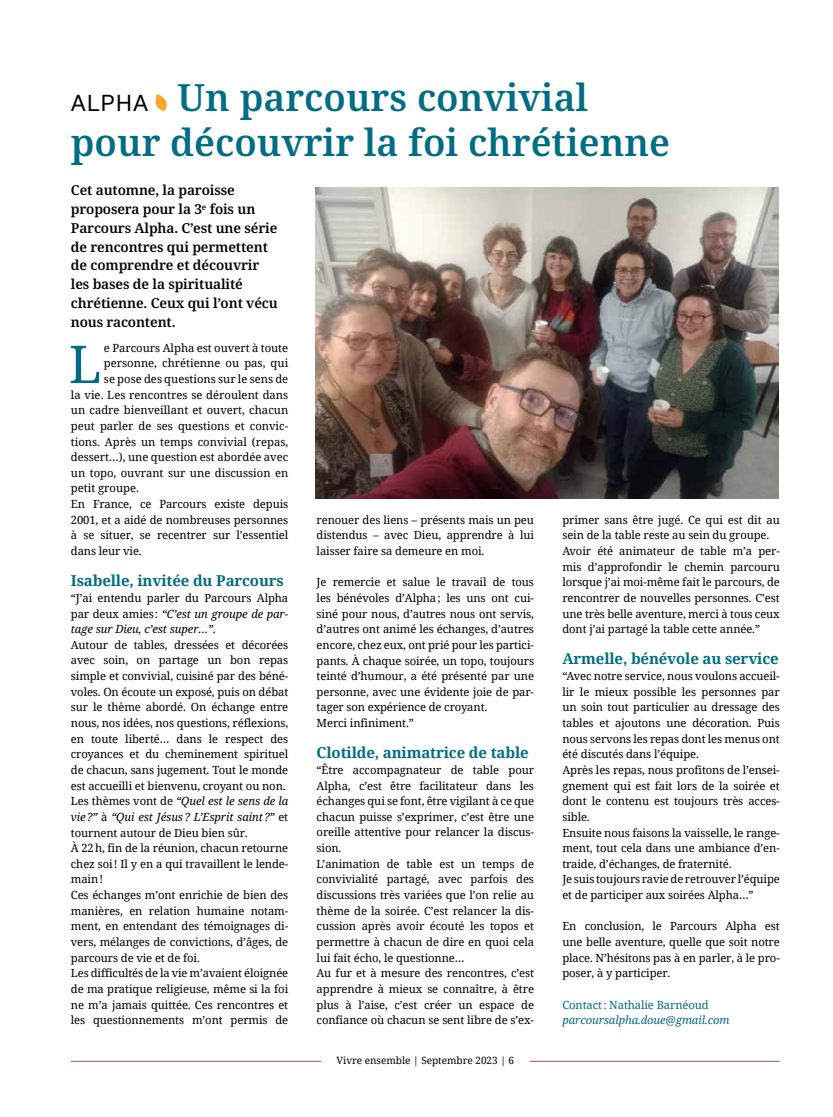
<style>
.page{position:relative;width:833px;height:1117px;background:#fff}
.page>*{position:absolute;margin:0;border:0;box-sizing:border-box;transform-origin:0 0}
.t1{font:52.12px "Noto Serif";color:#006d84}
.t2{font:600 37.5px/45px "Noto Serif";color:#006d84}
.t3{font:700 15px "Noto Serif";letter-spacing:-.01em;color:#006d84}
.t4{font:600 13.75px/18.8px "Noto Serif";letter-spacing:-.01em;color:#000}
.t5{font:11.25px/15.6px "Noto Serif";letter-spacing:-.01em;color:#000}
.t6{font:italic 11.25px "Noto Serif";letter-spacing:-.01em;color:#006d84}
.t7{font:11.25px "Noto Serif";letter-spacing:-.01em;color:#006d84}
.t8{font:10px "Noto Serif";color:#000}
.s1{font-family:"Aktiv Grotesk";font-weight:400;font-size:22.5px;color:#000}
.s2{font-style:italic}
</style>
<div class="page">
<hr style="left:71px;top:1060px;width:709px;height:1px;background:#b84f55">
<div style="left:321px;top:1053px;width:208px;height:19px;background:#fff"></div>
<svg style="left:155px;top:94px;width:12px;height:17px"></svg>
<img style="left:315px;top:188px;width:463px;height:310px">
<h2 class="t2" style="left:71px;top:76px;width:600px"><span class="s1">ALPHA</span> Un parcours convivial pour découvrir la foi chrétienne</h2>
<p class="t4" style="left:71px;top:181px;width:208px">Cet automne, la paroisse proposera pour la 3<sup>e</sup> fois un<br>Parcours Alpha. C’est une série de rencontres qui permettent de comprendre et découvrir les bases de la spiritualité chrétienne. Ceux qui l’ont vécu nous racontent.</p>
<h1 class="t1" style="left:69px;top:328px;width:34px">L</h1>
<p class="t5" style="left:104px;top:339px;width:186px">e Parcours Alpha est ouvert à toute</p>
<p class="t5" style="left:104px;top:355px;width:186px">personne, chrétienne ou pas, qui</p>
<p class="t5" style="left:104px;top:370px;width:186px">se pose des questions sur le sens de</p>
<p class="t5" style="left:71px;top:386px;width:219px">la vie. Les rencontres se déroulent dans</p>
<p class="t5" style="left:71px;top:402px;width:219px">un cadre bienveillant et ouvert, chacun</p>
<p class="t5" style="left:71px;top:417px;width:219px">peut parler de ses questions et convic-</p>
<p class="t5" style="left:71px;top:433px;width:219px">tions. Après un temps convivial (repas,</p>
<p class="t5" style="left:71px;top:449px;width:219px">dessert…), une question est abordée avec</p>
<p class="t5" style="left:71px;top:464px;width:219px">un topo, ouvrant sur une discussion en</p>
<p class="t5" style="left:71px;top:480px;width:70px">petit groupe.</p>
<p class="t5" style="left:71px;top:495px;width:219px">En France, ce Parcours existe depuis</p>
<p class="t5" style="left:71px;top:511px;width:219px">2001, et a aidé de nombreuses personnes</p>
<p class="t5" style="left:71px;top:527px;width:219px">à se situer, se recentrer sur l’essentiel</p>
<p class="t5" style="left:71px;top:542px;width:72px">dans leur vie.</p>
<h3 class="t3" style="left:71px;top:570px;width:214px">Isabelle, invitée du Parcours</h3>
<p class="t5" style="left:71px;top:589px;width:219px;text-align:justify">“J’ai entendu parler du Parcours Alpha par deux amies: <span class="s2">“C’est un groupe de par&shy;tage sur Dieu, c’est super…”.</span></p>
<p class="t5" style="left:71px;top:636px;width:219px">Autour de tables, dressées et décorées avec soin, on partage un bon repas simple et convivial, cuisiné par des béné&shy;voles. On écoute un exposé, puis on débat sur le thème abordé. On échange entre nous, nos idées, nos questions, réflexions, en toute liberté… dans le respect des croyances et du cheminement spirituel de chacun, sans jugement. Tout le monde est accueilli et bienvenu, croyant ou non.<br>Les thèmes vont de <span class="s2">“Quel est le sens de la vie?”</span> à <span class="s2">“Qui est Jésus? L’Esprit saint?”</span> et tournent autour de Dieu bien sûr.<br>À 22h, fin de la réunion, chacun retourne chez soi! Il y en a qui travaillent le lende&shy;main!<br>Ces échanges m’ont enrichie de bien des manières, en relation humaine notam&shy;ment, en entendant des témoignages di&shy;vers, mélanges de convictions, d’âges, de parcours de vie et de foi.<br>Les difficultés de la vie m’avaient éloignée de ma pratique religieuse, même si la foi ne m’a jamais quittée. Ces rencontres et les questionnements m’ont permis de</p>
<p class="t5" style="left:317px;top:511px;width:219px;text-align:justify">renouer des liens – présents mais un peu distendus – avec Dieu, apprendre à lui laisser faire sa demeure en moi.</p>
<p class="t5" style="left:317px;top:574px;width:219px">Je remercie et salue le travail de tous les bénévoles d’Alpha; les uns ont cui&shy;siné pour nous, d’autres nous ont servis, d’autres ont animé les échanges, d’autres encore, chez eux, ont prié pour les partici&shy;pants. À chaque soirée, un topo, toujours teinté d’humour, a été présenté par une personne, avec une évidente joie de par&shy;tager son expérience de croyant.<br>Merci infiniment.”</p>
<h3 class="t3" style="left:317px;top:742px;width:213px">Clotilde, animatrice de table</h3>
<p class="t5" style="left:317px;top:761px;width:219px">“Être accompagnateur de table pour Alpha, c’est être facilitateur dans les échanges qui se font, être vigilant à ce que chacun puisse s’exprimer, c’est être une oreille attentive pour relancer la discus&shy;sion.<br>L’animation de table est un temps de convivialité partagé, avec parfois des discussions très variées que l’on relie au thème de la soirée. C’est relancer la dis&shy;cussion après avoir écouté les topos et permettre à chacun de dire en quoi cela lui fait écho, le questionne…<br>Au fur et à mesure des rencontres, c’est apprendre à mieux se connaître, à être plus à l’aise, c’est créer un espace de confiance où chacun se sent libre de s’ex-</p>
<p class="t8" style="left:336px;top:1053px;width:179px">Vivre ensemble | Septembre 2023 | 6</p>
<p class="t5" style="left:562px;top:511px;width:219px">primer sans être jugé. Ce qui est dit au sein de la table reste au sein du groupe.<br>Avoir été animateur de table m’a per&shy;mis d’approfondir le chemin parcouru lorsque j’ai moi-même fait le parcours, de rencontrer de nouvelles personnes. C’est une très belle aventure, merci à tous ceux dont j’ai partagé la table cette année.”</p>
<h3 class="t3" style="left:562px;top:648px;width:218px">Armelle, bénévole au service</h3>
<p class="t5" style="left:562px;top:667px;width:219px">“Avec notre service, nous voulons accueil&shy;lir le mieux possible les personnes par un soin tout particulier au dressage des tables et ajoutons une décoration. Puis nous servons les repas dont les menus ont été discutés dans l’équipe.<br>Après les repas, nous profitons de l’ensei&shy;gnement qui est fait lors de la soirée et dont le contenu est toujours très acces&shy;sible.<br>Ensuite nous faisons la vaisselle, le range&shy;ment, tout cela dans une ambiance d’en&shy;traide, d’échanges, de fraternité.<br>Je suis toujours ravie de retrouver l’équipe et de participer aux soirées Alpha…”</p>
<p class="t5" style="left:562px;top:917px;width:219px;text-align:justify">En conclusion, le Parcours Alpha est une belle aventure, quelle que soit notre place. N’hésitons pas à en parler, à le pro&shy;poser, à y participer.</p>
<p class="t7" style="left:562px;top:996px;width:148px">Contact: Nathalie Barnéoud</p>
<p class="t6" style="left:562px;top:1012px;width:169px">parcoursalpha.doue@gmail.com</p>
</div>
